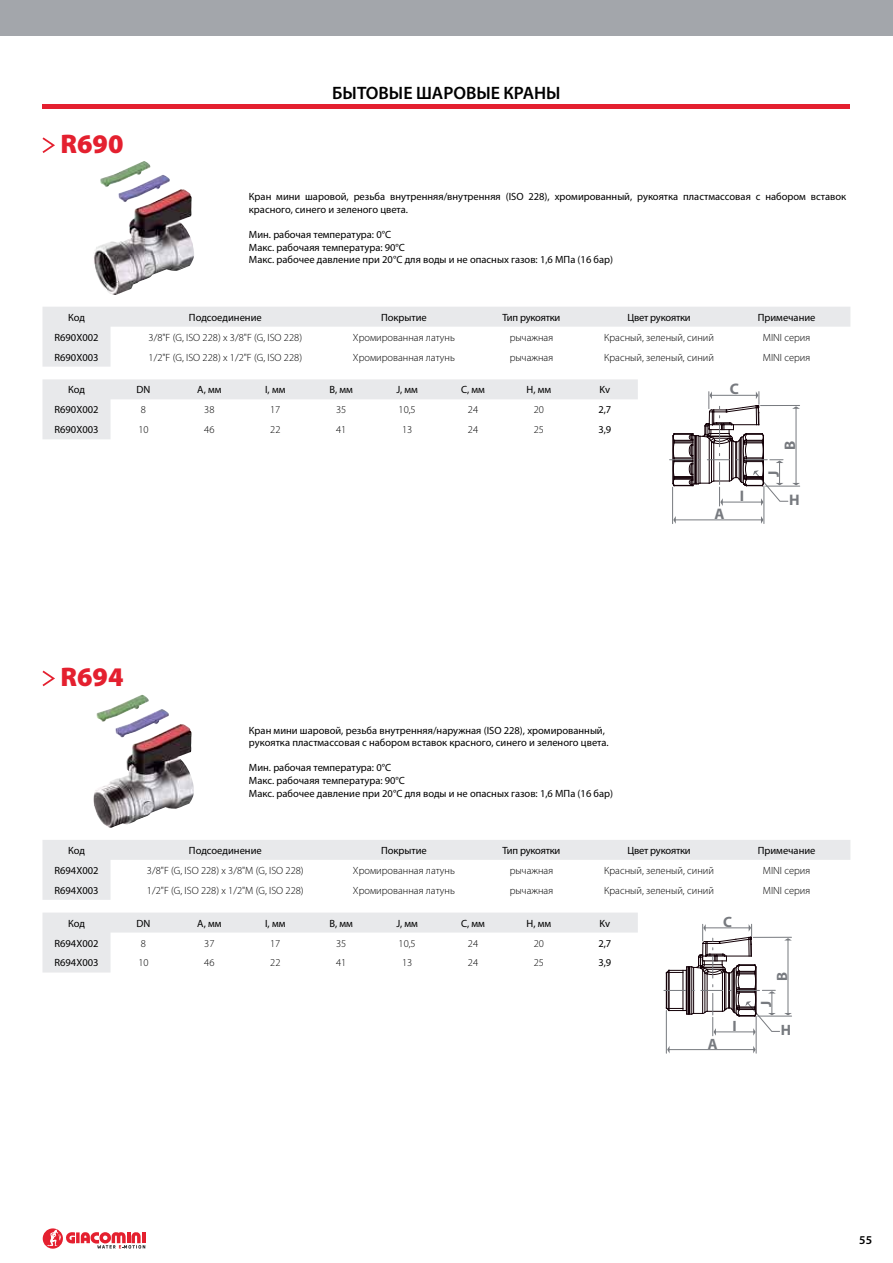
<style>
.page{position:relative;width:893px;height:1263px;background:#fff}
.page>*{position:absolute;margin:0;border:0;box-sizing:border-box;transform-origin:0 0}
.t1{font:900 27px "Myriad Pro";color:#e4202f}
.t2{font:600 18px "Myriad Pro";color:#000}
.t3{font:700 15.3px "Myriad Pro";color:#777a7f}
.t4{font:700 15px "Myriad Pro";color:#777a7f}
.t5{font:600 12px "Myriad Pro";color:#000}
.t6{font:10.5px/12.6px "Myriad Pro";color:#000}
.t7{font:300 10.5px "Myriad Pro";color:#000}
.t8{font:10.5px "Myriad Pro";letter-spacing:-.02em;color:#000}
</style>
<div class="page">
<div style="left:0;top:0;width:893px;height:35px;background:#a3a6ab"></div>
<svg style="left:76px;top:1232px;width:4px;height:11px"></svg>
<svg style="left:81px;top:1232px;width:64px;height:16px"></svg>
<div style="left:43px;top:1228px;width:20px;height:21px;background:#e4202f;border-radius:50%"></div>
<svg style="left:47px;top:1229px;width:28px;height:17px"></svg>
<div style="left:42px;top:104px;width:808px;height:5px;background:#e4202f"></div>
<svg style="left:42px;top:379px;width:596px;height:60px"></svg>
<hr style="left:672px;top:487px;width:1px;height:37px;background:#777a7f">
<hr style="left:764px;top:486px;width:1px;height:37px;background:#777a7f">
<hr style="left:675px;top:520px;width:87px;height:1px;background:#777a7f">
<svg style="left:673px;top:516px;width:3px;height:8px"></svg>
<svg style="left:670px;top:391px;width:130px;height:115px"></svg>
<svg style="left:42px;top:307px;width:808px;height:60px"></svg>
<svg style="left:42px;top:137px;width:13px;height:16px"></svg>
<img style="left:94px;top:161px;width:100px;height:134px">
<svg style="left:42px;top:913px;width:596px;height:59px"></svg>
<hr style="left:666px;top:1010px;width:1px;height:43px;background:#777a7f">
<hr style="left:756px;top:1016px;width:1px;height:37px;background:#777a7f">
<hr style="left:669px;top:1049px;width:85px;height:1px;background:#777a7f">
<svg style="left:753px;top:1046px;width:3px;height:7px"></svg>
<svg style="left:667px;top:1046px;width:3px;height:7px"></svg>
<svg style="left:663px;top:924px;width:129px;height:112px"></svg>
<svg style="left:42px;top:840px;width:808px;height:60px"></svg>
<svg style="left:42px;top:670px;width:13px;height:17px"></svg>
<img style="left:93px;top:695px;width:101px;height:133px">
<h1 class="t1" style="left:60px;top:128px;width:65px">R690</h1>
<h2 class="t2" style="left:332px;top:84px;width:230px">БЫТОВЫЕ ШАРОВЫЕ КРАНЫ</h2>
<p class="t6" style="left:249px;top:191px;width:599px">Кран мини шаровой, резьба внутренняя/внутренняя (ISO 228), хромированный, рукоятка пластмассовая с набором вставок красного, синего и зеленого цвета.</p>
<p class="t6" style="left:249px;top:229px;width:366px">Мин. рабочая температура: 0°C<br>Макс. рабочаяя температура: 90°C<br>Макс. рабочее давление при 20°C для воды и не опасных газов: 1,6 МПа (16 бар)</p>
<p class="t6" style="left:68px;top:312px;width:18px">Код</p>
<p class="t6" style="left:189px;top:312px;width:74px">Подсоединение</p>
<p class="t6" style="left:381px;top:312px;width:47px">Покрытие</p>
<p class="t8" style="left:503px;top:313px;width:59px">Тип рукоятки</p>
<p class="t8" style="left:627px;top:313px;width:65px">Цвет рукоятки</p>
<p class="t6" style="left:758px;top:312px;width:59px">Примечание</p>
<p class="t6" style="left:55px;top:332px;width:45px">R690X002</p>
<p class="t7" style="left:149px;top:332px;width:155px">3/8"F (G, ISO 228) x 3/8"F (G, ISO 228)</p>
<p class="t7" style="left:353px;top:332px;width:103px">Хромированная латунь</p>
<p class="t7" style="left:510px;top:332px;width:45px">рычажная</p>
<p class="t7" style="left:604px;top:332px;width:111px">Красный, зеленый, синий</p>
<p class="t7" style="left:763px;top:332px;width:49px">MINI серия</p>
<p class="t6" style="left:55px;top:352px;width:45px">R690X003</p>
<p class="t7" style="left:149px;top:352px;width:155px">1/2"F (G, ISO 228) x 1/2"F (G, ISO 228)</p>
<p class="t7" style="left:353px;top:352px;width:103px">Хромированная латунь</p>
<p class="t7" style="left:510px;top:352px;width:45px">рычажная</p>
<p class="t7" style="left:604px;top:352px;width:111px">Красный, зеленый, синий</p>
<p class="t7" style="left:763px;top:352px;width:49px">MINI серия</p>
<p class="t6" style="left:68px;top:384px;width:18px">Код</p>
<p class="t6" style="left:137px;top:384px;width:15px">DN</p>
<p class="t6" style="left:197px;top:384px;width:26px">A, мм</p>
<p class="t6" style="left:265px;top:384px;width:22px">I, мм</p>
<p class="t6" style="left:330px;top:384px;width:25px">B, мм</p>
<p class="t6" style="left:396px;top:384px;width:23px">J, мм</p>
<p class="t6" style="left:461px;top:384px;width:25px">C, мм</p>
<p class="t6" style="left:527px;top:384px;width:26px">H, мм</p>
<p class="t6" style="left:600px;top:384px;width:12px">Kv</p>
<p class="t6" style="left:55px;top:404px;width:45px">R690X002</p>
<p class="t7" style="left:141px;top:405px;width:7px">8</p>
<p class="t7" style="left:204px;top:405px;width:12px">38</p>
<p class="t7" style="left:270px;top:405px;width:12px">17</p>
<p class="t7" style="left:336px;top:405px;width:12px">35</p>
<p class="t7" style="left:399px;top:405px;width:19px">10,5</p>
<p class="t7" style="left:468px;top:405px;width:12px">24</p>
<p class="t7" style="left:534px;top:405px;width:12px">20</p>
<p class="t6" style="left:598px;top:404px;width:14px">2,7</p>
<p class="t6" style="left:55px;top:424px;width:45px">R690X003</p>
<p class="t7" style="left:138px;top:425px;width:12px">10</p>
<p class="t7" style="left:204px;top:425px;width:12px">46</p>
<p class="t7" style="left:270px;top:425px;width:12px">22</p>
<p class="t7" style="left:336px;top:425px;width:12px">41</p>
<p class="t7" style="left:402px;top:425px;width:12px">13</p>
<p class="t7" style="left:468px;top:425px;width:12px">24</p>
<p class="t7" style="left:534px;top:425px;width:12px">25</p>
<p class="t6" style="left:598px;top:424px;width:14px">3,9</p>
<h1 class="t1" style="left:60px;top:661px;width:65px">R694</h1>
<p class="t6" style="left:249px;top:725px;width:361px">Кран мини шаровой, резьба внутренняя/наружная (ISO 228), хромированный, рукоятка пластмассовая с набором вставок красного, синего и зеленого цвета.</p>
<p class="t6" style="left:249px;top:762px;width:366px">Мин. рабочая температура: 0°C<br>Макс. рабочаяя температура: 90°C<br>Макс. рабочее давление при 20°C для воды и не опасных газов: 1,6 МПа (16 бар)</p>
<h3 class="t3" style="left:730px;top:380px;width:11px">C</h3>
<h3 class="t3" style="left:781px;top:450px;width:11px;rotate:-90deg">B</h3>
<h3 class="t3" style="left:764px;top:476px;width:8px;rotate:-90deg">J</h3>
<h3 class="t3" style="left:714px;top:505px;width:12px">A</h3>
<h3 class="t3" style="left:740px;top:487px;width:6px">I</h3>
<h3 class="t3" style="left:789px;top:491px;width:12px">H</h3>
<p class="t6" style="left:68px;top:845px;width:18px">Код</p>
<p class="t6" style="left:189px;top:845px;width:74px">Подсоединение</p>
<p class="t6" style="left:381px;top:845px;width:47px">Покрытие</p>
<p class="t8" style="left:503px;top:846px;width:59px">Тип рукоятки</p>
<p class="t8" style="left:627px;top:846px;width:65px">Цвет рукоятки</p>
<p class="t6" style="left:758px;top:845px;width:59px">Примечание</p>
<p class="t6" style="left:55px;top:865px;width:45px">R694X002</p>
<p class="t7" style="left:147px;top:865px;width:158px">3/8"F (G, ISO 228) x 3/8"M (G, ISO 228)</p>
<p class="t7" style="left:353px;top:865px;width:103px">Хромированная латунь</p>
<p class="t7" style="left:510px;top:865px;width:45px">рычажная</p>
<p class="t7" style="left:604px;top:865px;width:111px">Красный, зеленый, синий</p>
<p class="t7" style="left:763px;top:865px;width:49px">MINI серия</p>
<p class="t6" style="left:55px;top:885px;width:45px">R694X003</p>
<p class="t7" style="left:147px;top:885px;width:158px">1/2"F (G, ISO 228) x 1/2"M (G, ISO 228)</p>
<p class="t7" style="left:353px;top:885px;width:103px">Хромированная латунь</p>
<p class="t7" style="left:510px;top:885px;width:45px">рычажная</p>
<p class="t7" style="left:604px;top:885px;width:111px">Красный, зеленый, синий</p>
<p class="t7" style="left:763px;top:885px;width:49px">MINI серия</p>
<p class="t6" style="left:68px;top:917px;width:18px">Код</p>
<p class="t6" style="left:137px;top:917px;width:15px">DN</p>
<p class="t6" style="left:197px;top:917px;width:26px">A, мм</p>
<p class="t6" style="left:265px;top:917px;width:22px">I, мм</p>
<p class="t6" style="left:330px;top:917px;width:25px">B, мм</p>
<p class="t6" style="left:396px;top:917px;width:23px">J, мм</p>
<p class="t6" style="left:461px;top:917px;width:25px">C, мм</p>
<p class="t6" style="left:527px;top:917px;width:26px">H, мм</p>
<p class="t6" style="left:600px;top:917px;width:12px">Kv</p>
<p class="t6" style="left:55px;top:937px;width:45px">R694X002</p>
<p class="t7" style="left:141px;top:938px;width:7px">8</p>
<p class="t7" style="left:204px;top:938px;width:12px">37</p>
<p class="t7" style="left:270px;top:938px;width:12px">17</p>
<p class="t7" style="left:336px;top:938px;width:12px">35</p>
<p class="t7" style="left:399px;top:938px;width:19px">10,5</p>
<p class="t7" style="left:468px;top:938px;width:12px">24</p>
<p class="t7" style="left:534px;top:938px;width:12px">20</p>
<p class="t6" style="left:598px;top:937px;width:14px">2,7</p>
<p class="t6" style="left:55px;top:957px;width:45px">R694X003</p>
<p class="t7" style="left:138px;top:958px;width:12px">10</p>
<p class="t7" style="left:204px;top:958px;width:12px">46</p>
<p class="t7" style="left:270px;top:958px;width:12px">22</p>
<p class="t7" style="left:336px;top:958px;width:12px">41</p>
<p class="t7" style="left:402px;top:958px;width:12px">13</p>
<p class="t7" style="left:468px;top:958px;width:12px">24</p>
<p class="t7" style="left:534px;top:958px;width:12px">25</p>
<p class="t6" style="left:598px;top:957px;width:14px">3,9</p>
<h3 class="t4" style="left:723px;top:913px;width:10px">C</h3>
<h3 class="t4" style="left:773px;top:981px;width:11px;rotate:-90deg">B</h3>
<h3 class="t4" style="left:757px;top:1007px;width:8px;rotate:-90deg">J</h3>
<h3 class="t4" style="left:708px;top:1035px;width:11px">A</h3>
<h3 class="t4" style="left:733px;top:1017px;width:6px">I</h3>
<h3 class="t4" style="left:781px;top:1021px;width:12px">H</h3>
<p class="t5" style="left:859px;top:1234px;width:14px">55</p>
</div>
